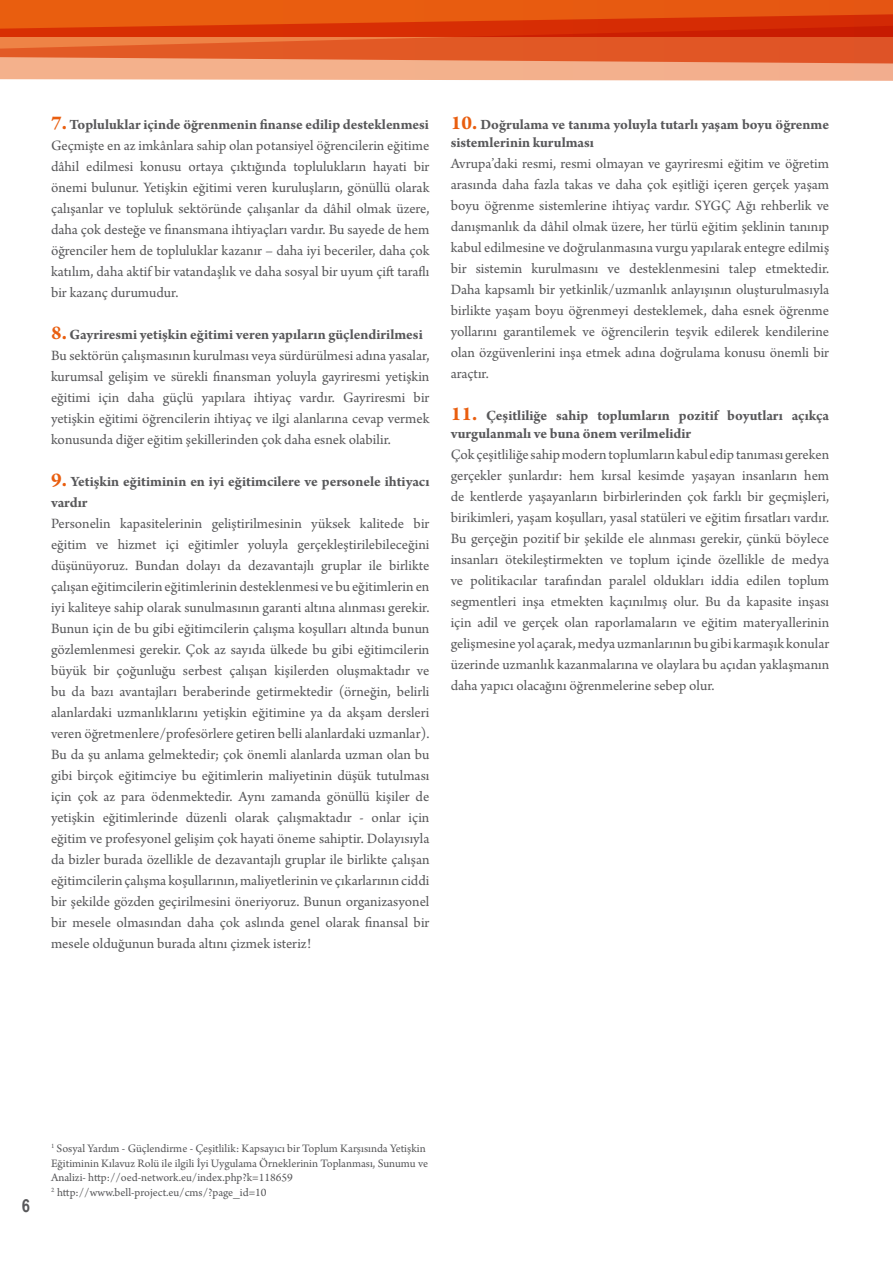
<style>
.page{position:relative;width:893px;height:1263px;background:#fff}
.page>*{position:absolute;margin:0;border:0;box-sizing:border-box;transform-origin:0 0}
.t1{font:700 18px "Arial Narrow";color:#58585a}
.t2{font:15px/21px "Arno Pro";color:#58585a;text-align:justify}
.t3{font:700 15px/18px "Arno Pro";color:#58585a}
.t4{font:12px/14.4px "Arno Pro";color:#58585a}
.s1{font-weight:700;font-size:21px;color:#e95e0f}
.s2{font-weight:700}
.s3{font-size:21px;color:#e95e0f}
</style>
<div class="page">
<hr style="left:0;top:0;width:892px;height:3px;background:#e85c10">
<svg style="left:0;top:3px;width:892px;height:78px;background:#e56937"></svg>
<svg style="left:892px;top:0;width:1px;height:81px"></svg>
<p class="t2" style="left:51px;top:115px;width:380px"><span class="s1">7.</span> <span class="s2">Topluluklar içinde öğrenmenin finanse edilip desteklenmesi </span>Geçmişte en az imkânlara sahip olan potansiyel öğrencilerin eğitime dâhil edilmesi konusu ortaya çıktığında toplulukların hayati bir önemi bulunur. Yetişkin eğitimi veren kuruluşların, gönüllü olarak çalışanlar ve topluluk sektöründe çalışanlar da dâhil olmak üzere, daha çok desteğe ve finansmana ihtiyaçları vardır. Bu sayede de hem öğrenciler hem de topluluklar kazanır – daha iyi beceriler, daha çok katılım, daha aktif bir vatandaşlık ve daha sosyal bir uyum çift taraflı bir kazanç durumudur.</p>
<p class="t2" style="left:51px;top:325px;width:380px;text-align:left"><span class="s1">8.</span> <span class="s2">Gayriresmi yetişkin eğitimi veren yapıların güçlendirilmesi </span>Bu sektörün çalışmasının kurulması veya sürdürülmesi adına yasalar, kurumsal gelişim ve sürekli finansman yoluyla gayriresmi yetişkin eğitimi için daha güçlü yapılara ihtiyaç vardır. Gayriresmi bir yetişkin eğitimi öğrencilerin ihtiyaç ve ilgi alanlarına cevap vermek konusunda diğer eğitim şekillerinden çok daha esnek olabilir.</p>
<p class="t3" style="left:51px;top:472px;width:380px;line-height:21px"><span class="s3">9.</span> Yetişkin eğitiminin en iyi eğitimcilere ve personele ihtiyacı vardır</p>
<p class="t2" style="left:51px;top:514px;width:380px">Personelin kapasitelerinin geliştirilmesinin yüksek kalitede bir eğitim ve hizmet içi eğitimler yoluyla gerçekleştirilebileceğini düşünüyoruz. Bundan dolayı da dezavantajlı gruplar ile birlikte çalışan eğitimcilerin eğitimlerinin desteklenmesi ve bu eğitimlerin en iyi kaliteye sahip olarak sunulmasının garanti altına alınması gerekir.<br>Bunun için de bu gibi eğitimcilerin çalışma koşulları altında bunun gözlemlenmesi gerekir. Çok az sayıda ülkede bu gibi eğitimcilerin büyük bir çoğunluğu serbest çalışan kişilerden oluşmaktadır ve bu da bazı avantajları beraberinde getirmektedir (örneğin, belirli alanlardaki uzmanlıklarını yetişkin eğitimine ya da akşam dersleri veren öğretmenlere/profesörlere getiren belli alanlardaki uzmanlar).<br>Bu da şu anlama gelmektedir; çok önemli alanlarda uzman olan bu gibi birçok eğitimciye bu eğitimlerin maliyetinin düşük tutulması için çok az para ödenmektedir. Aynı zamanda gönüllü kişiler de yetişkin eğitimlerinde düzenli olarak çalışmaktadır - onlar için eğitim ve profesyonel gelişim çok hayati öneme sahiptir. Dolayısıyla da bizler burada özellikle de dezavantajlı gruplar ile birlikte çalışan eğitimcilerin çalışma koşullarının, maliyetlerinin ve çıkarlarının ciddi bir şekilde gözden geçirilmesini öneriyoruz. Bunun organizasyonel bir mesele olmasından daha çok aslında genel olarak finansal bir mesele olduğunun burada altını çizmek isteriz!</p>
<p class="t3" style="left:451px;top:116px;width:380px"><span class="s3">10.</span> Doğrulama ve tanıma yoluyla tutarlı yaşam boyu öğrenme sistemlerinin kurulması</p>
<p class="t2" style="left:451px;top:154px;width:380px">Avrupa’daki resmi, resmi olmayan ve gayriresmi eğitim ve öğretim arasında daha fazla takas ve daha çok eşitliği içeren gerçek yaşam boyu öğrenme sistemlerine ihtiyaç vardır. SYGÇ Ağı rehberlik ve danışmanlık da dâhil olmak üzere, her türlü eğitim şeklinin tanınıp kabul edilmesine ve doğrulanmasına vurgu yapılarak entegre edilmiş bir sistemin kurulmasını ve desteklenmesini talep etmektedir.<br>Daha kapsamlı bir yetkinlik/uzmanlık anlayışının oluşturulmasıyla birlikte yaşam boyu öğrenmeyi desteklemek, daha esnek öğrenme yollarını garantilemek ve öğrencilerin teşvik edilerek kendilerine olan özgüvenlerini inşa etmek adına doğrulama konusu önemli bir araçtır.</p>
<p class="t3" style="left:451px;top:407px;width:380px"><span class="s3">11.</span> Çeşitliliğe sahip toplumların pozitif boyutları açıkça vurgulanmalı ve buna önem verilmelidir</p>
<p class="t2" style="left:451px;top:445px;width:380px">Çok çeşitliliğe sahip modern toplumların kabul edip tanıması gereken gerçekler şunlardır: hem kırsal kesimde yaşayan insanların hem de kentlerde yaşayanların birbirlerinden çok farklı bir geçmişleri, birikimleri, yaşam koşulları, yasal statüleri ve eğitim fırsatları vardır.<br>Bu gerçeğin pozitif bir şekilde ele alınması gerekir, çünkü böylece insanları ötekileştirmekten ve toplum içinde özellikle de medya ve politikacılar tarafından paralel oldukları iddia edilen toplum segmentleri inşa etmekten kaçınılmış olur. Bu da kapasite inşası için adil ve gerçek olan raporlamaların ve eğitim materyallerinin gelişmesine yol açarak, medya uzmanlarının bu gibi karmaşık konular üzerinde uzmanlık kazanmalarına ve olaylara bu açıdan yaklaşmanın daha yapıcı olacağını öğrenmelerine sebep olur.</p>
<p class="t1" style="left:22px;top:1192px;width:10px">6</p>
<p class="t4" style="left:51px;top:1142px;width:379px"><sup>1</sup> Sosyal Yardım - Güçlendirme - Çeşitlilik: Kapsayıcı bir Toplum Karşısında Yetişkin Eğitiminin Kılavuz Rolü ile ilgili İyi Uygulama Örneklerinin Toplanması, Sunumu ve Analizi- http://oed-network.eu/index.php?k=118659<br><sup>2</sup> http://www.bell-project.eu/cms/?page_id=10</p>
</div>
